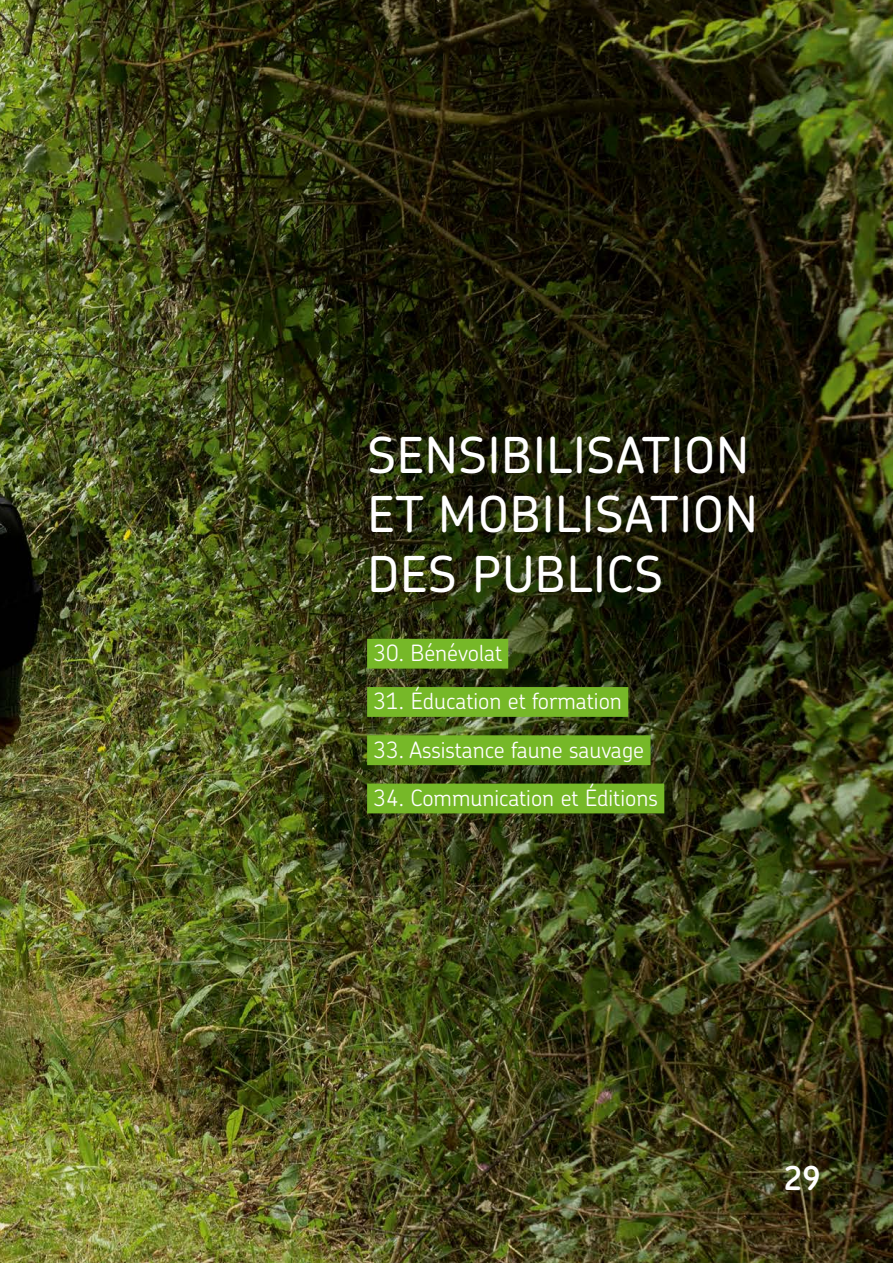
<style>
.page{position:relative;width:893px;height:1263px;background:#fff}
.page>*{position:absolute;margin:0;border:0;box-sizing:border-box;transform-origin:0 0}
.t1{font:500 49.5px/59.4px "Chevin Pro";letter-spacing:.015em;color:#fff}
.t2{font:600 33px "Chevin Pro";color:#fff}
.t3{font:300 22.5px "Chevin Pro";color:#fff}
</style>
<div class="page">
<img style="left:0;top:0;width:893px;height:1263px">
<div style="left:367px;top:639px;width:141px;height:30px;background:#76b828"></div>
<div style="left:367px;top:687px;width:261px;height:30px;background:#76b828"></div>
<div style="left:367px;top:735px;width:283px;height:30px;background:#76b828"></div>
<div style="left:367px;top:783px;width:297px;height:30px;background:#76b828"></div>
<h1 class="t1" style="left:367px;top:424px;width:392px">SENSIBILISATION<br>ET MOBILISATION<br>DES PUBLICS</h1>
<p class="t3" style="left:374px;top:638px;width:130px">30. Bénévolat</p>
<p class="t3" style="left:374px;top:686px;width:250px">31. Éducation et formation</p>
<p class="t3" style="left:374px;top:734px;width:272px">33. Assistance faune sauvage</p>
<p class="t3" style="left:374px;top:783px;width:286px">34. Communication et Éditions</p>
<h2 class="t2" style="left:784px;top:1156px;width:38px">29</h2>
</div>
